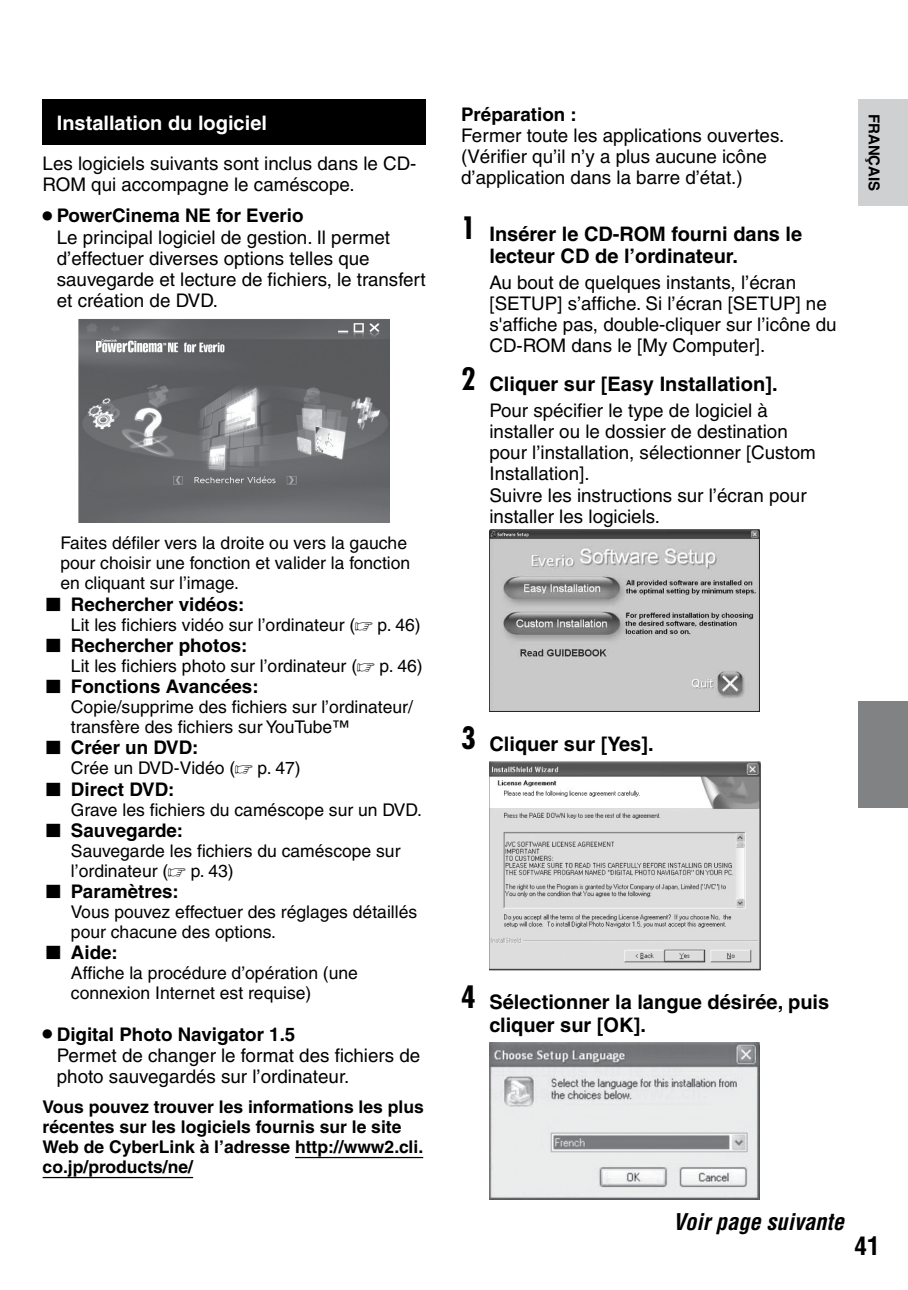
<style>
.page{position:relative;width:908px;height:1290px;background:#fff}
.page>*{position:absolute;margin:0;border:0;box-sizing:border-box;transform-origin:0 0}
.t1{font:700 condensed 25px "Helvetica";color:#000}
.t2{font:italic 700 condensed 22.5px "Helvetica";color:#000}
.t3{font:700 20px/22.5px "Helvetica";color:#000}
.t4{font:700 20px "Helvetica";color:#fff}
.t5{font:18.75px/21.2px "Helvetica";color:#000}
.t6{font:700 18.75px "Helvetica";color:#000}
.t7{font:17.5px/20px "Helvetica";color:#000}
.t8{font:700 17.5px/20px "Helvetica";color:#000}
.t9{font:700 15px "Helvetica";color:#000}
.s1{font-weight:700;font-size:28px}
.s2{font-weight:700}
.s3{font-family:"Everio Font M8";font-weight:400;font-size:22px}
.s4{font-family:"Universal Newswith Comm Pi"}
.s5{font-family:"Futura";font-stretch:condensed;font-size:30px}
</style>
<div class="page">
<div style="left:858px;top:702px;width:49px;height:106px;background:#808284"></div>
<div style="left:858px;top:99px;width:49px;height:107px;background:#cfd0d2"></div>
<hr style="left:295px;top:1157px;width:128px;height:1px;background:#000">
<hr style="left:43px;top:1177px;width:150px;height:1px;background:#000">
<div style="left:43px;top:99px;width:382px;height:45px;background:#000"></div>
<img style="left:78px;top:318px;width:312px;height:204px">
<img style="left:489px;top:530px;width:270px;height:182px">
<img style="left:489px;top:762px;width:272px;height:208px">
<img style="left:489px;top:1042px;width:269px;height:158px">
<p class="t4" style="left:57px;top:110px;width:212px">Installation du logiciel</p>
<p class="t5" style="left:43px;top:153px;width:375px">Les logiciels suivants sont inclus dans le CD-<br>ROM qui accompagne le caméscope.</p>
<p class="t5" style="left:57px;top:205px;width:370px;text-indent:-14px"><span class="s1">•</span> <span class="s2">PowerCinema NE for Everio<br></span>Le principal logiciel de gestion. Il permet d’effectuer diverses options telles que sauvegarde et lecture de fichiers, le transfert et création de DVD.</p>
<p class="t7" style="left:60px;top:533px;width:351px">Faites défiler vers la droite ou vers la gauche pour choisir une fonction et valider la fonction en cliquant sur l’image.</p>
<p class="t6" style="left:43px;top:592px;width:203px"><span class="s3">L</span> Rechercher vidéos:</p>
<p class="t7" style="left:71px;top:614px;width:351px">Lit les fichiers vidéo sur l’ordinateur (<span class="s4">Z</span> p. 46)</p>
<p class="t6" style="left:43px;top:634px;width:206px"><span class="s3">L</span> Rechercher photos:</p>
<p class="t7" style="left:71px;top:656px;width:353px">Lit les fichiers photo sur l’ordinateur (<span class="s4">Z</span> p. 46)</p>
<p class="t6" style="left:43px;top:675px;width:217px"><span class="s3">L</span> Fonctions Avancées:</p>
<p class="t7" style="left:71px;top:697px;width:343px">Copie/supprime des fichiers sur l’ordinateur/ transfère des fichiers sur YouTube™</p>
<p class="t6" style="left:43px;top:736px;width:157px"><span class="s3">L</span> Créer un DVD:</p>
<p class="t7" style="left:71px;top:758px;width:231px">Crée un DVD-Vidéo (<span class="s4">Z</span> p. 47)</p>
<p class="t6" style="left:43px;top:777px;width:133px"><span class="s3">L</span> Direct DVD:</p>
<p class="t7" style="left:71px;top:799px;width:352px">Grave les fichiers du caméscope sur un DVD.</p>
<p class="t6" style="left:43px;top:819px;width:142px"><span class="s3">L</span> Sauvegarde:</p>
<p class="t7" style="left:71px;top:841px;width:331px">Sauvegarde les fichiers du caméscope sur l’ordinateur (<span class="s4">Z</span> p. 43)</p>
<p class="t6" style="left:43px;top:880px;width:138px"><span class="s3">L</span> Paramètres:</p>
<p class="t7" style="left:71px;top:902px;width:347px">Vous pouvez effectuer des réglages détaillés pour chacune des options.</p>
<p class="t6" style="left:43px;top:941px;width:77px"><span class="s3">L</span> Aide:</p>
<p class="t7" style="left:71px;top:963px;width:288px">Affiche la procédure d’opération (une connexion Internet est requise)</p>
<p class="t5" style="left:57px;top:1023px;width:365px;text-indent:-14px"><span class="s1">•</span> <span class="s2">Digital Photo Navigator 1.5<br></span>Permet de changer le format des fichiers de photo sauvegardés sur l’ordinateur.</p>
<p class="t8" style="left:43px;top:1097px;width:382px">Vous pouvez trouver les informations les plus récentes sur les logiciels fournis sur le site Web de CyberLink à l’adresse http://www2.cli. co.jp/products/ne/</p>
<p class="t6" style="left:461px;top:102px;width:117px">Préparation :</p>
<p class="t5" style="left:461px;top:125px;width:324px">Fermer toute les applications ouvertes. (Vérifier qu’il n’y a plus aucune icône d’application dans la barre d’état.)</p>
<p class="t3" style="left:489px;top:222px;width:314px;text-indent:-28px"><span class="s5">1</span> Insérer le CD-ROM fourni dans le lecteur CD de l’ordinateur.</p>
<p class="t5" style="left:489px;top:271px;width:348px">Au bout de quelques instants, l’écran [SETUP] s’affiche. Si l’écran [SETUP] ne s'affiche pas, double-cliquer sur l’icône du CD-ROM dans le [My Computer].</p>
<p class="t3" style="left:461px;top:373px;width:318px"><span class="s5">2</span> Cliquer sur [Easy Installation].</p>
<p class="t5" style="left:489px;top:399px;width:328px">Pour spécifier le type de logiciel à installer ou le dossier de destination pour l’installation, sélectionner [Custom Installation].<br>Suivre les instructions sur l’écran pour installer les logiciels.</p>
<p class="t9" style="left:883px;top:114px;width:79px;rotate:90deg">FRANÇAIS</p>
<p class="t3" style="left:461px;top:732px;width:194px"><span class="s5">3</span> Cliquer sur [Yes].</p>
<p class="t3" style="left:489px;top:991px;width:341px;text-indent:-28px"><span class="s5">4</span> Sélectionner la langue désirée, puis cliquer sur [OK].</p>
<p class="t2" style="left:673px;top:1208px;width:172px">Voir page suivante</p>
<h1 class="t1" style="left:854px;top:1230px;width:26px">41</h1>
</div>
